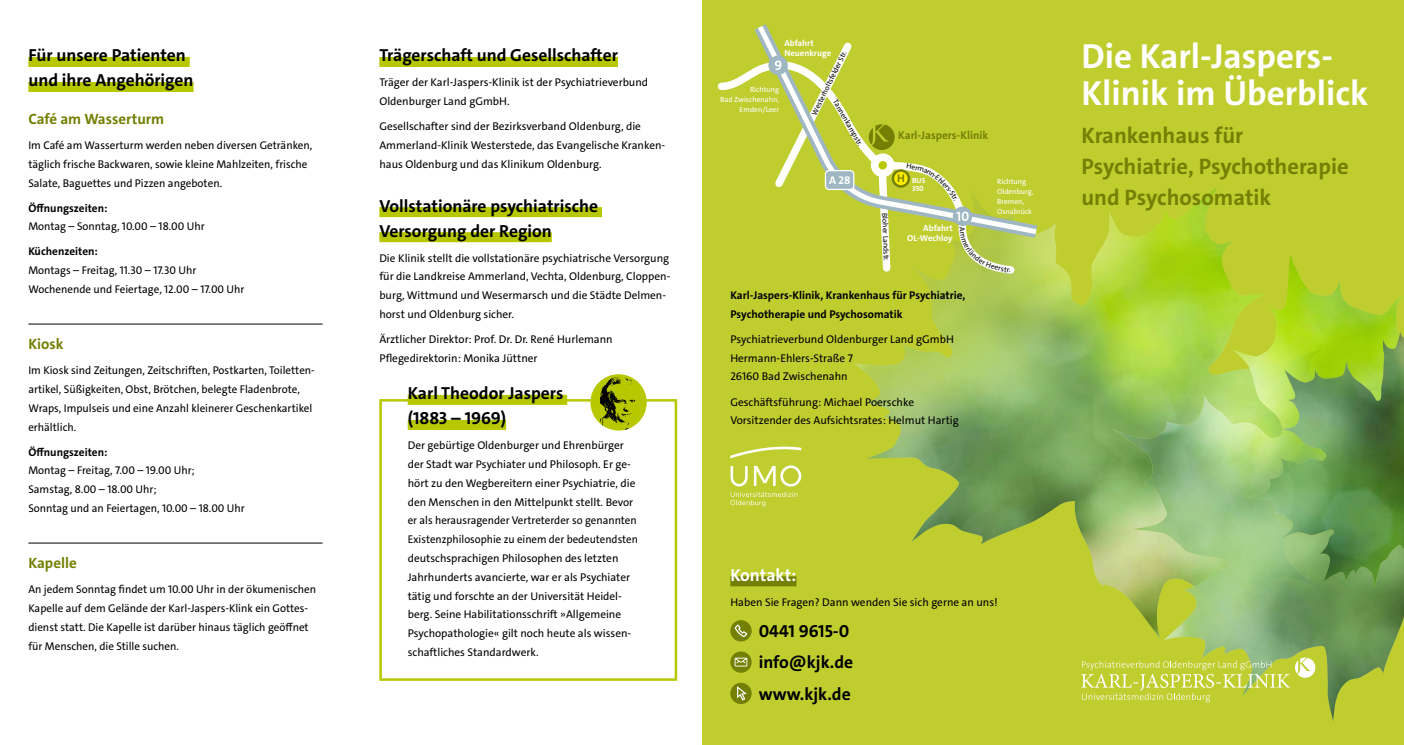
<style>
.page{position:relative;width:1404px;height:745px;background:#fff}
.page>*{position:absolute;margin:0;border:0;box-sizing:border-box;transform-origin:0 0}
.t1{font:700 35px/37.5px "The Sans";color:#fff}
.t2{font:700 22.5px/31.2px "The Sans";color:#738003}
.t3{font:700 17.5px/25px "The Sans";color:#000}
.t4{font:700 17.5px "The Sans";color:#fff}
.t5{font:700 15px "The Sans";color:#738003}
.t6{font:11.25px/18.8px "The Sans";color:#000}
.t7{font:700 11.25px/18.8px "The Sans";color:#000}
.t8{font:700 11.25px "The Sans";color:#738003}
.t9{font:700 11.25px "The Sans";color:#fff}
.t10{font:700 8.75px/10px "The Sans";color:#fff}
.t11{font:7.5px/10px "The Sans";color:#fff;text-align:right}
.t12{font:7.5px "The Sans";color:#000}
.t13{font:700 7.5px/7.5px "The Sans";letter-spacing:.01em;color:#fff;text-align:right}
.s1{font-size:11.25px;color:#738003}
</style>
<div class="page">
<div style="left:702px;top:0;width:701px;height:744px;background:#c0cd2f"></div>
<img style="left:853px;top:187px;width:380px;height:400px">
<img style="left:1111px;top:254px;width:292px;height:467px">
<img style="left:1245px;top:316px;width:158px;height:272px">
<svg style="left:1081px;top:657px;width:234px;height:45px"></svg>
<div style="left:730px;top:576px;width:66px;height:10px;background:#738003"></div>
<svg style="left:730px;top:619px;width:21px;height:22px"></svg>
<svg style="left:733px;top:622px;width:15px;height:15px"></svg>
<div style="left:730px;top:651px;width:21px;height:21px;background:#738003;border-radius:50%"></div>
<svg style="left:734px;top:657px;width:13px;height:9px"></svg>
<div style="left:730px;top:682px;width:21px;height:21px;background:#738003;border-radius:50%"></div>
<svg style="left:737px;top:686px;width:9px;height:14px"></svg>
<svg style="left:717px;top:74px;width:301px;height:204px"></svg>
<svg style="left:874px;top:244px;width:20px;height:31px"></svg>
<svg style="left:743px;top:68px;width:305px;height:176px"></svg>
<svg style="left:753px;top:24px;width:287px;height:212px"></svg>
<div style="left:952px;top:206px;width:20px;height:20px;background:#9fb6c3;border-radius:50%"></div>
<svg style="left:956px;top:211px;width:12px;height:10px"></svg>
<svg style="left:768px;top:36px;width:89px;height:157px"></svg>
<div style="left:874px;top:157px;width:16px;height:16px;background:#b7c800;border-radius:50%"></div>
<div style="left:870px;top:153px;width:24px;height:24px;border:8px solid #fff;border-radius:50%"></div>
<div style="left:825px;top:170px;width:28px;height:19px;background:#9fb6c3;border-radius:4px"></div>
<div style="left:824px;top:170px;width:30px;height:20px;border:1px solid #fff;border-radius:4px"></div>
<svg style="left:892px;top:170px;width:16px;height:16px"></svg>
<div style="left:891px;top:169px;width:19px;height:18px;border:2px solid #738003;border-radius:50%"></div>
<svg style="left:868px;top:124px;width:26px;height:26px"></svg>
<div style="left:379px;top:57px;width:239px;height:10px;background:#b7c800"></div>
<div style="left:379px;top:207px;width:223px;height:10px;background:#b7c800"></div>
<div style="left:379px;top:232px;width:172px;height:10px;background:#b7c800"></div>
<div style="left:379px;top:399px;width:298px;height:281px;border:2px solid #b7c800"></div>
<div style="left:407px;top:394px;width:160px;height:10px;background:#b7c800"></div>
<div style="left:407px;top:419px;width:99px;height:10px;background:#b7c800"></div>
<div style="left:28px;top:57px;width:162px;height:10px;background:#b7c800"></div>
<div style="left:28px;top:82px;width:165px;height:10px;background:#b7c800"></div>
<hr style="left:28px;top:323px;width:294px;height:1px;background:#000">
<hr style="left:28px;top:542px;width:294px;height:1px;background:#000">
<div style="left:590px;top:374px;width:56px;height:56px;background:#b7c800;border-radius:50%"></div>
<img style="left:600px;top:375px;width:37px;height:55px">
<svg style="left:730px;top:446px;width:71px;height:12px"></svg>
<svg style="left:730px;top:465px;width:71px;height:41px"></svg>
<svg style="left:906px;top:163px;width:51px;height:38px"></svg>
<svg style="left:959px;top:227px;width:51px;height:45px;background:#c2d375"></svg>
<h3 class="t3" style="left:28px;top:43px;width:167px">Für unsere Patienten und ihre Angehörigen</h3>
<h3 class="t5" style="left:28px;top:109px;width:137px">Café am Wasserturm</h3>
<p class="t6" style="left:28px;top:136px;width:285px">Im Café am Wasserturm werden neben diversen Getränken, täglich frische Backwaren, sowie kleine Mahlzeiten, frische<br>Salate, Baguettes und Pizzen angeboten.</p>
<p class="t7" style="left:28px;top:198px;width:81px">Öffnungszeiten:</p>
<p class="t6" style="left:28px;top:217px;width:178px">Montag – Sonntag, 10.00 – 18.00 Uhr</p>
<p class="t7" style="left:28px;top:242px;width:71px">Küchenzeiten:</p>
<p class="t6" style="left:28px;top:261px;width:218px">Montags – Freitag, 11.30 – 17.30 Uhr<br>Wochenende und Feiertage, 12.00 – 17.00 Uhr</p>
<h3 class="t5" style="left:28px;top:334px;width:37px">Kiosk</h3>
<p class="t6" style="left:28px;top:361px;width:288px">Im Kiosk sind Zeitungen, Zeitschriften, Postkarten, Toiletten&shy;artikel, Süßigkeiten, Obst, Brötchen, belegte Fladenbrote, Wraps, Impulseis und eine Anzahl kleinerer Geschenkartikel erhältlich.</p>
<p class="t7" style="left:28px;top:442px;width:81px">Öffnungszeiten:</p>
<p class="t6" style="left:28px;top:461px;width:218px">Montag – Freitag, 7.00 – 19.00 Uhr;<br>Samstag, 8.00 – 18.00 Uhr;<br>Sonntag und an Feiertagen, 10.00 – 18.00 Uhr</p>
<h3 class="t5" style="left:28px;top:553px;width:50px">Kapelle</h3>
<p class="t6" style="left:28px;top:579px;width:289px">An jedem Sonntag findet um 10.00 Uhr in der ökumenischen Kapelle auf dem Gelände der Karl-Jaspers-Klink ein Gottes&shy;dienst statt. Die Kapelle ist darüber hinaus täglich geöffnet für Menschen, die Stille suchen.</p>
<h3 class="t3" style="left:379px;top:43px;width:240px">Trägerschaft und Gesellschafter</h3>
<p class="t6" style="left:379px;top:73px;width:270px">Träger der Karl-Jaspers-Klinik ist der Psychiatrieverbund<br>Oldenburger Land gGmbH.</p>
<p class="t6" style="left:379px;top:117px;width:287px">Gesellschafter sind der Bezirksverband Oldenburg, die<br>Ammerland-Klinik Westerstede, das Evangelische Kranken&shy;haus Oldenburg und das Klinikum Oldenburg.</p>
<h3 class="t3" style="left:379px;top:193px;width:220px">Vollstationäre psychiatrische<br>Versorgung der Region</h3>
<p class="t6" style="left:379px;top:248px;width:292px">Die Klinik stellt die vollstationäre psychiatrische Versorgung für die Landkreise Ammerland, Vechta, Oldenburg, Cloppen&shy;burg, Wittmund und Wesermarsch und die Städte Delmen&shy;horst und Oldenburg sicher.</p>
<p class="t6" style="left:379px;top:329px;width:235px">Ärztlicher Direktor: Prof. Dr. Dr. René Hurlemann<br>Pflegedirektorin: Monika Jüttner</p>
<h3 class="t3" style="left:407px;top:380px;width:157px">Karl Theodor Jaspers (1883 – 1969)</h3>
<p class="t6" style="left:407px;top:436px;width:232px">Der gebürtige Oldenburger und Ehrenbürger der Stadt war Psychiater und Philosoph. Er ge&shy;hört zu den Wegbereitern einer Psychiatrie, die den Menschen in den Mittelpunkt stellt. Bevor er als herausragender Vertreterder so genannten Existenzphilosophie zu einem der bedeutendsten deutschsprachigen Philosophen des letzten Jahrhunderts avancierte, war er als Psychiater tätig und forschte an der Universität Heidel&shy;berg. Seine Habilitationsschrift »Allgemeine Psychopathologie« gilt noch heute als wissen&shy;schaftliches Standardwerk.</p>
<p class="t10" style="left:784px;top:38px;width:48px">Abfahrt<br>Neuenkruge</p>
<p class="t12" style="left:809px;top:112px;width:72px;rotate:-64deg">Westerholtsfelder Str.</p>
<p class="t11" style="left:720px;top:84px;width:60px">Richtung<br>Bad Zwischenahn,<br>Emden/Leer</p>
<p class="t12" style="left:839px;top:98px;width:53px;rotate:60deg">Tannenkampstr.</p>
<p class="t8" style="left:898px;top:127px;width:92px">Karl-Jaspers-Klinik</p>
<p class="t9" style="left:829px;top:172px;width:23px">A 28</p>
<p class="t13" style="left:896px;top:177px;width:30px"><span class="s1">H</span> BUS<br>350</p>
<p class="t12" style="left:889px;top:212px;width:50px;rotate:88deg">Bloher Landstr.</p>
<p class="t10" style="left:907px;top:223px;width:47px;text-align:right">Abfahrt<br>OL-Wechloy</p>
<p class="t11" style="left:997px;top:176px;width:38px;text-align:left">Richtung<br>Oldenburg,<br>Bremen,<br>Osnabrück</p>
<p class="t7" style="left:730px;top:286px;width:237px">Karl-Jaspers-Klinik, Krankenhaus für Psychiatrie,<br>Psychotherapie und Psychosomatik</p>
<p class="t6" style="left:730px;top:329px;width:225px">Psychiatrieverbund Oldenburger Land gGmbH<br>Hermann-Ehlers-Straße 7<br>26160 Bad Zwischenahn</p>
<p class="t6" style="left:730px;top:392px;width:230px">Geschäftsführung: Michael Poerschke<br>Vorsitzender des Aufsichtsrates: Helmut Hartig</p>
<h1 class="t1" style="left:1081px;top:37px;width:289px">Die Karl-Jaspers-<br>Klinik im Überblick</h1>
<h2 class="t2" style="left:1081px;top:119px;width:269px">Krankenhaus für<br>Psychiatrie, Psychotherapie und Psychosomatik</h2>
<h3 class="t4" style="left:730px;top:563px;width:68px">Kontakt:</h3>
<p class="t6" style="left:730px;top:592px;width:269px">Haben Sie Fragen? Dann wenden Sie sich gerne an uns!</p>
<h3 class="t3" style="left:758px;top:615px;width:96px;line-height:31.2px">0441 9615-0 info@kjk.de www.kjk.de</h3>
</div>
